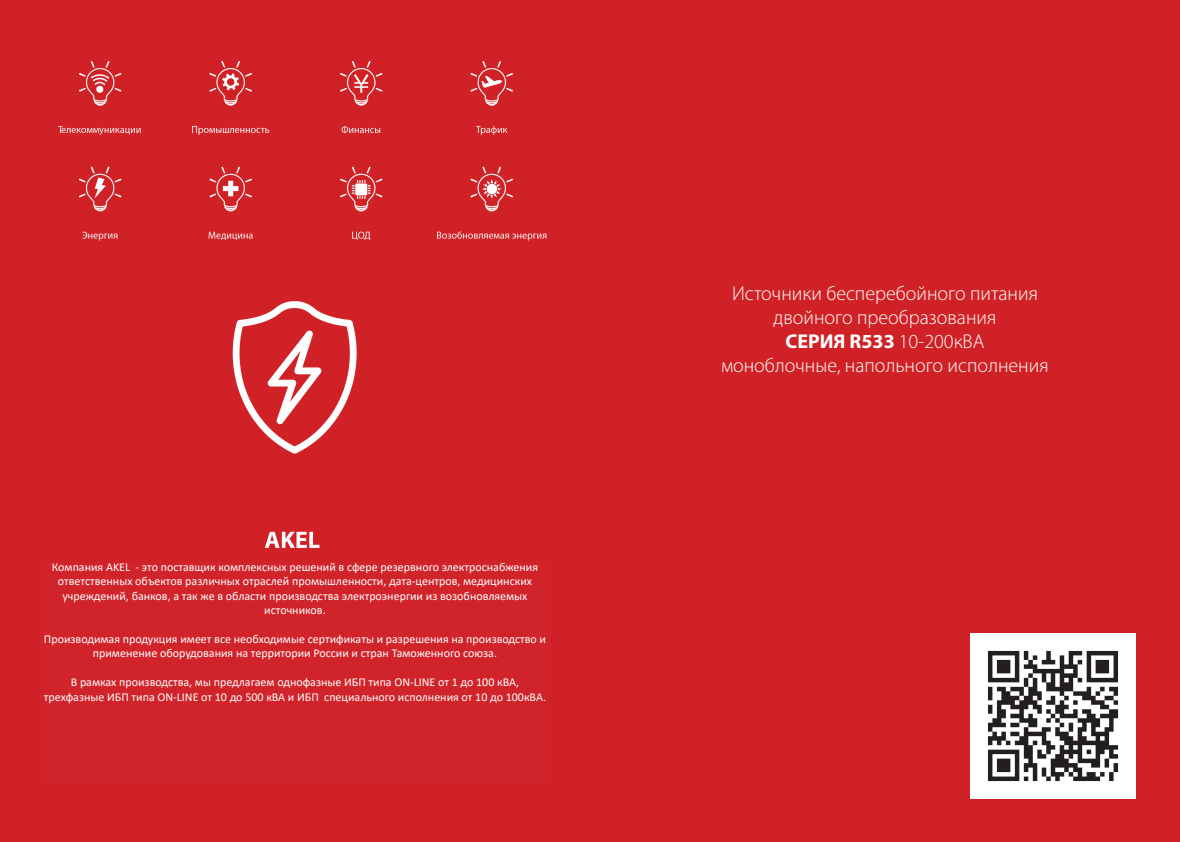
<style>
.page{position:relative;width:1180px;height:842px;background:#fff}
.page>*{position:absolute;margin:0;border:0;box-sizing:border-box;transform-origin:0 0}
.t1{font:300 20px "Myriad Pro";color:#fff}
.t2{font:700 20px "Myriad Pro";color:#fff}
.t3{font:12px/14.4px "Calibri";color:#fff;text-align:center}
.s1{font-weight:300}
</style>
<div class="page">
<div style="left:0;top:0;width:590px;height:842px;background:#d02226"></div>
<img style="left:58px;top:62px;width:489px;height:486px">
<div style="left:585px;top:0;width:594px;height:842px;background:#d02226"></div>
<img style="left:970px;top:633px;width:165px;height:165px">
<div style="left:40px;top:562px;width:509px;height:221px;background:#d1232a"></div>
<p class="t3" style="left:52px;top:559px;width:487px">Компания AKEL - это поставщик комплексных решений в сфере резервного электроснабжения</p>
<p class="t3" style="left:58px;top:574px;width:475px">ответственных объектов различных отраслей промышленности, дата-центров, медицинских</p>
<p class="t3" style="left:62px;top:588px;width:466px">учреждений, банков, а так же в области производства электроэнергии из возобновляемых</p>
<p class="t3" style="left:264px;top:603px;width:63px">источников.</p>
<p class="t3" style="left:44px;top:631px;width:503px">Производимая продукция имеет все необходимые сертификаты и разрешения на производство и применение оборудования на территории России и стран Таможенного союза.</p>
<p class="t3" style="left:71px;top:675px;width:450px">В рамках производства, мы предлагаем однофазные ИБП типа ON-LINE от 1 до 100 кВА,</p>
<p class="t3" style="left:44px;top:689px;width:503px">трехфазные ИБП типа ON-LINE от 10 до 500 кВА и ИБП специального исполнения от 10 до 100кВА.</p>
<p class="t1" style="left:732px;top:282px;width:307px">Источники бесперебойного питания</p>
<p class="t1" style="left:773px;top:306px;width:224px">двойного преобразования</p>
<p class="t2" style="left:785px;top:328px;width:200px">СЕРИЯ R533 <span class="s1">10-200кВА</span></p>
<p class="t1" style="left:721px;top:354px;width:329px">моноблочные, напольного исполнения</p>
</div>
